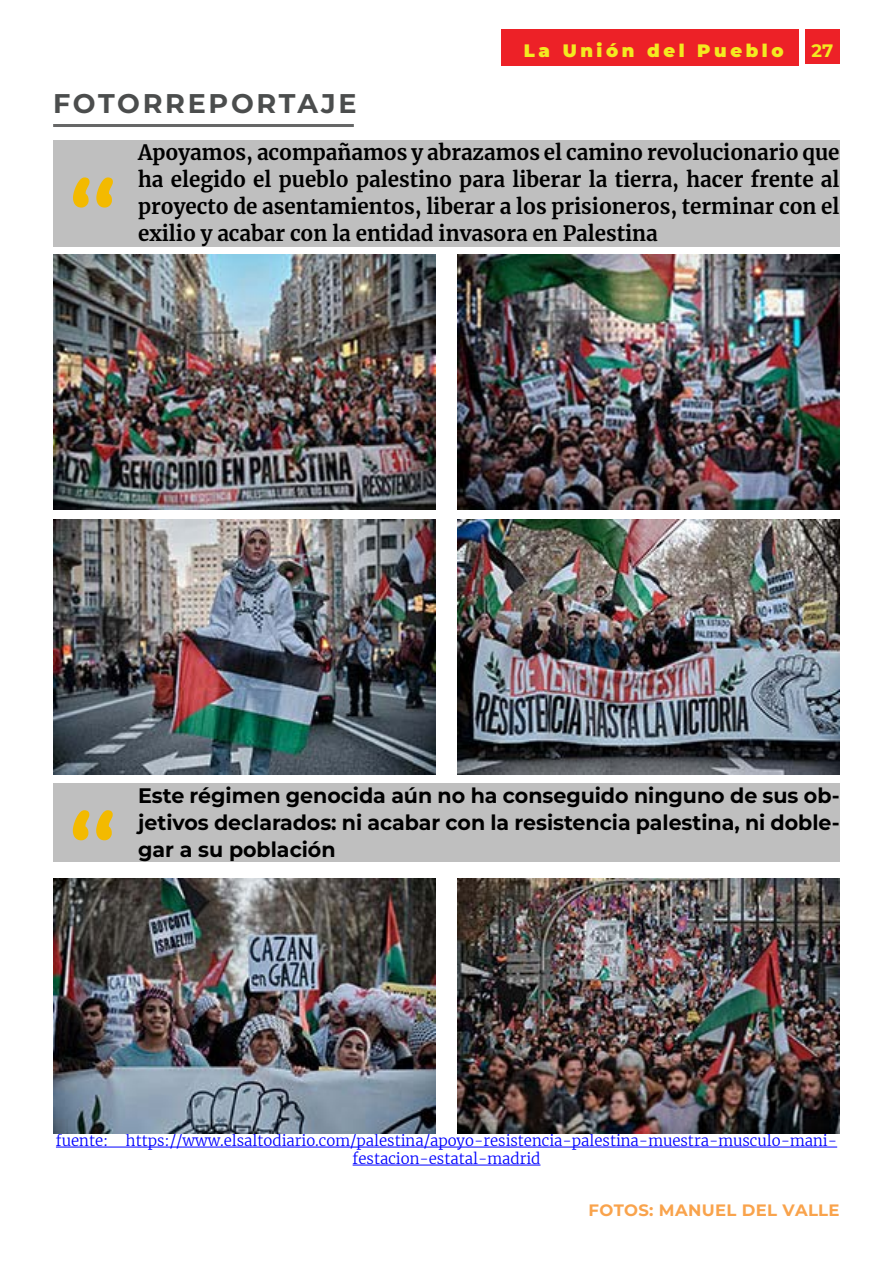
<style>
.page{position:relative;width:893px;height:1263px;background:#fff}
.page>*{position:absolute;margin:0;border:0;box-sizing:border-box;transform-origin:0 0}
.t1{font:108px "Autour One";color:#f3ba00}
.t2{font:700 27px "Montserrat";letter-spacing:.1em;color:#4b4d4d}
.t3{font:700 21px/26.7px "Merriweather";color:#000;text-align:justify}
.t4{font:700 21px/26.7px "Montserrat";color:#000;text-align:justify}
.t5{font:900 18px "Montserrat";letter-spacing:.2em;color:#f3ea20}
.t6{font:700 18px "Montserrat";color:#f3ea20}
.t7{font:700 16.5px "Montserrat";letter-spacing:.02em;color:#f9a34c}
.t8{font:300 15px/18px "Merriweather";color:#00f;text-align:center}
</style>
<div class="page">
<div style="left:805px;top:30px;width:34px;height:34px;background:#ed2127"></div>
<div style="left:501px;top:30px;width:298px;height:36px;background:#ed2127"></div>
<div style="left:53px;top:140px;width:786px;height:106px;background:#bfbfbf"></div>
<hr style="left:53px;top:124px;width:301px;height:3px;background:#666767">
<img style="left:53px;top:519px;width:383px;height:255px">
<hr style="left:56px;top:1147px;width:781px;height:1px;background:#00f">
<hr style="left:353px;top:1165px;width:187px;height:1px;background:#00f">
<img style="left:53px;top:254px;width:383px;height:255px">
<img style="left:457px;top:254px;width:383px;height:255px">
<img style="left:457px;top:519px;width:383px;height:255px">
<div style="left:53px;top:783px;width:787px;height:79px;background:#bfbfbf"></div>
<img style="left:53px;top:878px;width:383px;height:255px">
<img style="left:457px;top:878px;width:383px;height:255px">
<p class="t2" style="left:53px;top:85px;width:305px">FOTORREPORTAJE</p>
<p class="t5" style="left:524px;top:38px;width:261px">La Unión del Pueblo</p>
<p class="t6" style="left:811px;top:38px;width:23px">27</p>
<h1 class="t1" style="left:66px;top:160px;width:60px">“</h1>
<p class="t3" style="left:138px;top:139px;width:703px">Apoyamos, acompañamos y abrazamos el camino revolucionario que ha elegido el pueblo palestino para liberar la tierra, hacer frente al proyecto de asentamientos, liberar a los prisioneros, terminar con el exilio y acabar con la entidad invasora en Palestina</p>
<h1 class="t1" style="left:65px;top:793px;width:60px">“</h1>
<p class="t4" style="left:138px;top:782px;width:703px">Este régimen genocida aún no ha conseguido ninguno de sus ob&shy;jetivos declarados: ni acabar con la resistencia palestina, ni doble&shy;gar a su población</p>
<p class="t8" style="left:56px;top:1131px;width:783px">fuente: https://www.elsaltodiario.com/palestina/apoyo-resistencia-palestina-muestra-musculo-mani&shy;festacion-estatal-madrid</p>
<p class="t7" style="left:588px;top:1199px;width:253px">FOTOS: MANUEL DEL VALLE</p>
</div>
